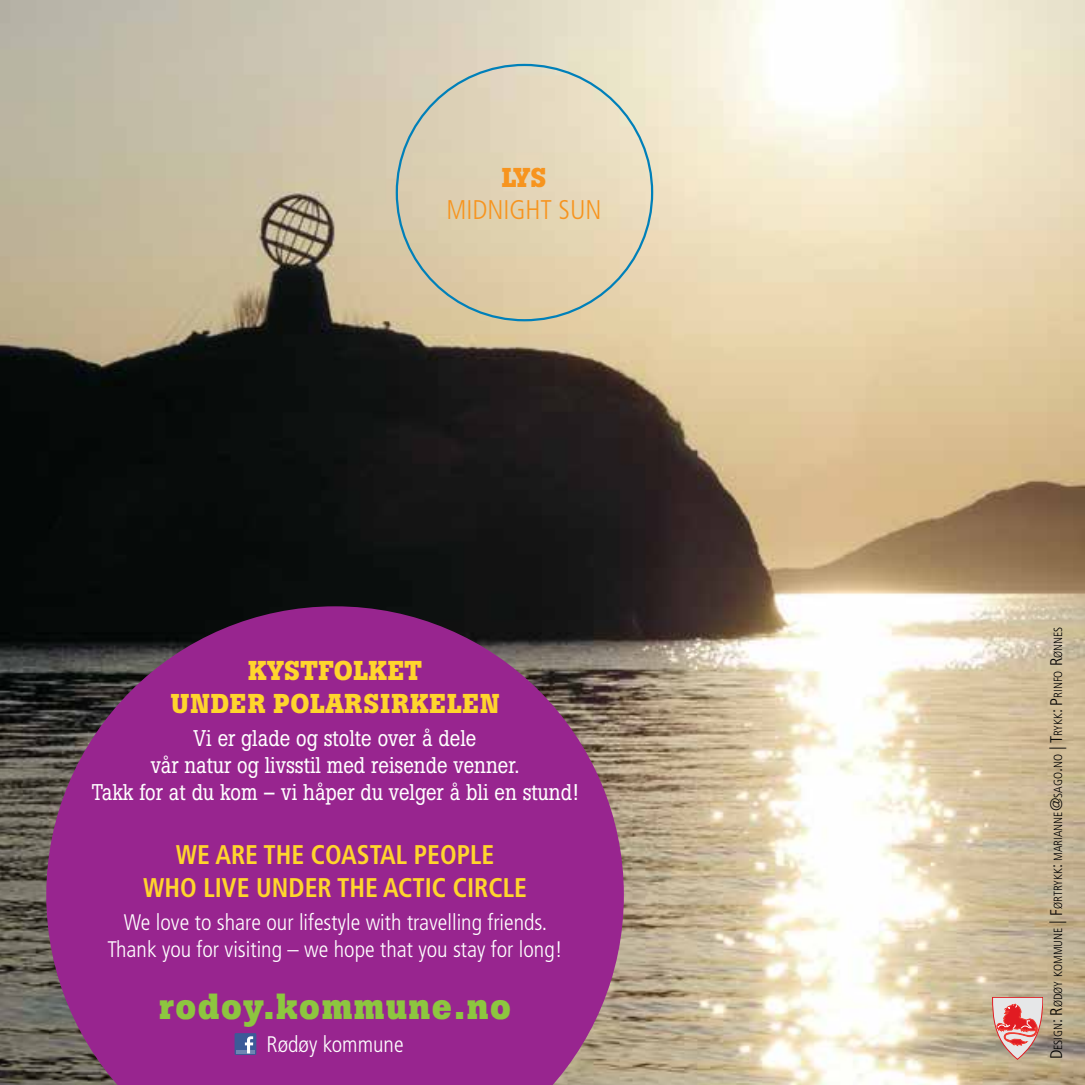
<style>
.page{position:relative;width:1085px;height:1085px;background:#fff}
.page>*{position:absolute;margin:0;border:0;box-sizing:border-box;transform-origin:0 0}
.t1{font:700 36px "Boton BQ";letter-spacing:.04em;color:#8dc63f}
.t2{font:700 condensed 27px/32.4px "Frutiger";color:#ffd52d;text-align:center;scale:.95 1}
.t3{font:700 27px/32.4px "Boton BQ";letter-spacing:.02em;color:#ffd52d;text-align:center}
.t4{font:300 condensed 27px "Frutiger";color:#f7941e}
.t5{font:700 27px "Boton BQ";color:#f7941e}
.t6{font:22.5px/27px "Boton BQ";color:#fff;text-align:center;scale:.9 1}
.t7{font:300 condensed 22.5px/27px "Frutiger";color:#fff;text-align:center}
.t8{font:300 condensed 11.7px "Frutiger";color:#000}
.s1{font-size:16.88px}
</style>
<div class="page">
<img style="left:0;top:0;width:1084px;height:1084px">
<svg style="left:992px;top:997px;width:50px;height:62px;background:#d89c97"></svg>
<svg style="left:46px;top:606px;width:577px;height:478px;background:#8b2a82"></svg>
<div style="left:234px;top:1032px;width:22px;height:22px;background:#3c5a98"></div>
<hr style="left:236px;top:1050px;width:19px;height:3px;background:#6d85b3">
<svg style="left:245px;top:1036px;width:8px;height:17px"></svg>
<p class="t5" style="left:501px;top:161px;width:46px">LYS</p>
<p class="t4" style="left:446px;top:194px;width:157px">MIDNIGHT SUN</p>
<p class="t3" style="left:171px;top:654px;width:330px">KYSTFOLKET<br>UNDER POLARSIRKELEN</p>
<p class="t6" style="left:92px;top:724px;width:542px">Vi er glade og stolte over å dele<br>vår natur og livsstil med reisende venner.<br>Takk for at du kom – vi håper du velger å bli en stund!</p>
<p class="t2" style="left:143px;top:838px;width:405px">WE ARE THE COASTAL PEOPLE<br>WHO LIVE UNDER THE ACTIC CIRCLE</p>
<p class="t7" style="left:107px;top:908px;width:456px">We love to share our lifestyle with travelling friends.<br>Thank you for visiting – we hope that you stay for long!</p>
<h1 class="t1" style="left:159px;top:985px;width:353px">rodoy.kommune.no</h1>
<p class="t7" style="left:266px;top:1031px;width:138px">Rødøy kommune</p>
<p class="t8" style="left:1051px;top:1059px;width:434px;rotate:-90deg"><span class="s1">D</span>esign<span class="s1">: R</span>ødøy kommune <span class="s1">| F</span>ørtrykk<span class="s1">:</span> marianne<span class="s1">@</span>sago<span class="s1">.</span>no <span class="s1">| T</span>rykk<span class="s1">: P</span>rinfo <span class="s1">R</span>ønnes</p>
</div>
